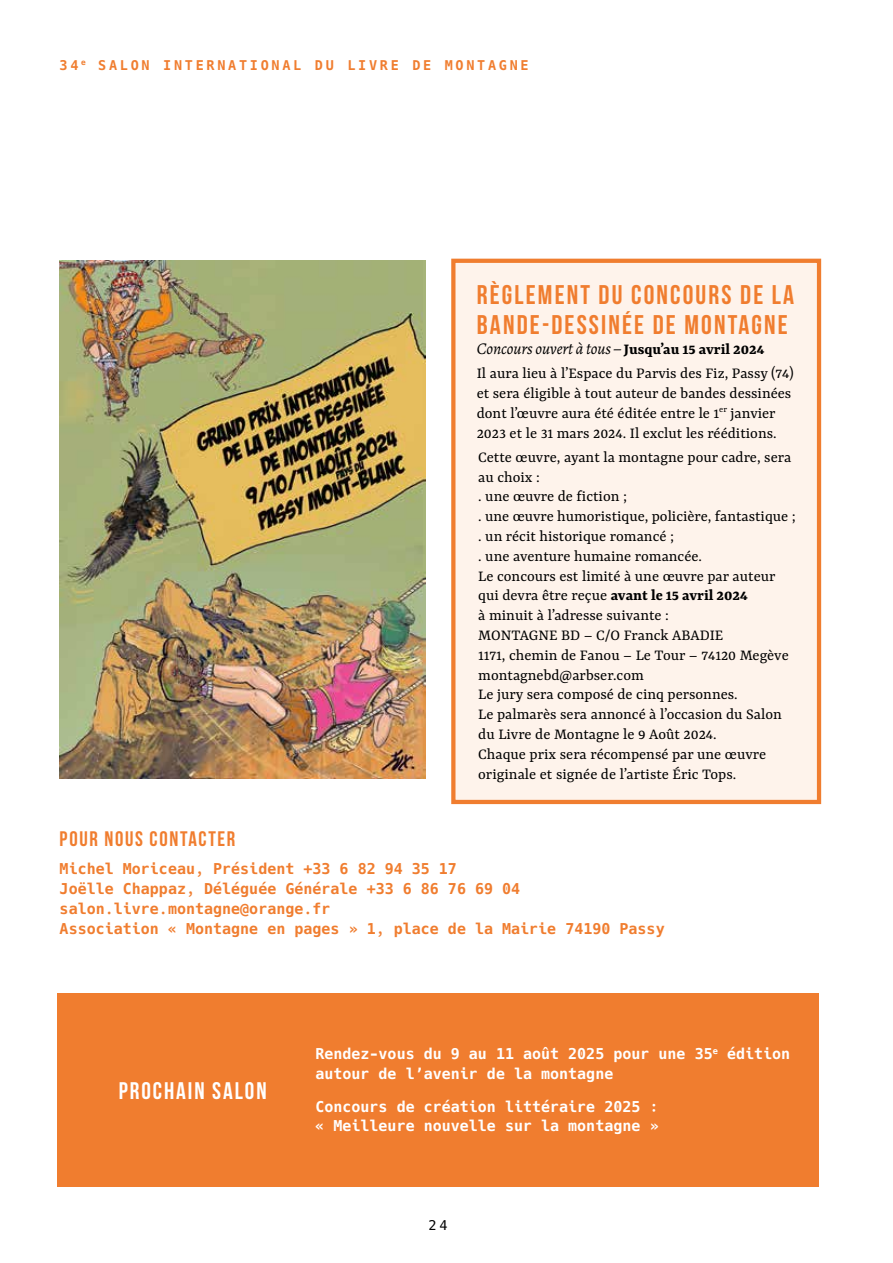
<style>
.page{position:relative;width:893px;height:1263px;background:#fff}
.page>*{position:absolute;margin:0;border:0;box-sizing:border-box;transform-origin:0 0}
.t1{font:27px/30px "Bebas Neue";letter-spacing:.08em;color:#f07d2f}
.t2{font:24px "Bebas Neue";letter-spacing:.08em;color:#fff}
.t3{font:700 21px "Bebas Neue";letter-spacing:.08em;color:#f07d2f}
.t4{font:16.5px/19.8px "Yrsa";color:#000}
.t5{font:italic 16.5px "Alegreya";color:#000}
.t6{font:700 15px/19.8px "Hack";color:#f07d2f}
.t7{font:700 15px/19.8px "Hack";color:#fff}
.t8{font:700 13.5px "Hack";letter-spacing:.2em;color:#f07d2f}
.t9{font:13.5px "Hack";color:#000}
.s1{font-family:"Yrsa";font-weight:700;font-style:normal}
.s2{font-weight:700}
</style>
<div class="page">
<div style="left:453px;top:261px;width:366px;height:541px;background:#fef3eb"></div>
<div style="left:451px;top:259px;width:370px;height:545px;border:4px solid #f07d2f"></div>
<img style="left:60px;top:261px;width:366px;height:517px">
<div style="left:57px;top:993px;width:761px;height:193px;background:#f07d2f"></div>
<p class="t8" style="left:60px;top:57px;width:471px">34 <sup>e</sup> SALON INTERNATIONAL DU LIVRE DE MONTAGNE</p>
<h1 class="t1" style="left:477px;top:280px;width:319px">RÈGLEMENT DU CONCOURS DE LA<br>BANDE-DESSINÉE DE MONTAGNE</h1>
<p class="t5" style="left:477px;top:338px;width:289px">Concours ouvert à tous – <span class="s1">Jusqu’au 15 avril 2024</span></p>
<p class="t4" style="left:477px;top:364px;width:318px">Il aura lieu à l’Espace du Parvis des Fiz, Passy (74) et sera éligible à tout auteur de bandes dessinées dont l’œuvre aura été éditée entre le 1<sup>er</sup> janvier 2023 et le 31 mars 2024. Il exclut les rééditions.</p>
<p class="t4" style="left:478px;top:448px;width:319px">Cette œuvre, ayant la montagne pour cadre, sera au choix :<br>. une œuvre de fiction ;<br>. une œuvre humoristique, policière, fantastique ; . un récit historique romancé ;<br>. une aventure humaine romancée.<br>Le concours est limité à une œuvre par auteur qui devra être reçue <span class="s2">avant le 15 avril 2024<br></span>à minuit à l’adresse suivante :<br>MONTAGNE BD – C/O Franck ABADIE<br>1171, chemin de Fanou – Le Tour – 74120 Megève montagnebd@arbser.com<br>Le jury sera composé de cinq personnes.<br>Le palmarès sera annoncé à l’occasion du Salon du Livre de Montagne le 9 Août 2024.<br>Chaque prix sera récompensé par une œuvre originale et signée de l’artiste Éric Tops.</p>
<p class="t3" style="left:60px;top:827px;width:177px">POUR NOUS CONTACTER</p>
<p class="t6" style="left:60px;top:860px;width:607px">Michel Moriceau, Président +33 6 82 94 35 17<br>Joëlle Chappaz, Déléguée Générale +33 6 86 76 69 04 salon.livre.montagne@orange.fr<br>Association « Montagne en pages » 1, place de la Mairie 74190 Passy</p>
<h2 class="t2" style="left:119px;top:1077px;width:149px">PROCHAIN SALON</h2>
<p class="t7" style="left:315px;top:1045px;width:476px">Rendez-vous du 9 au 11 août 2025 pour une 35<sup>e</sup> édition autour de l’avenir de la montagne</p>
<p class="t7" style="left:315px;top:1097px;width:345px">Concours de création littéraire 2025 : « Meilleure nouvelle sur la montagne »</p>
<p class="t9" style="left:429px;top:1216px;width:20px">24</p>
</div>
